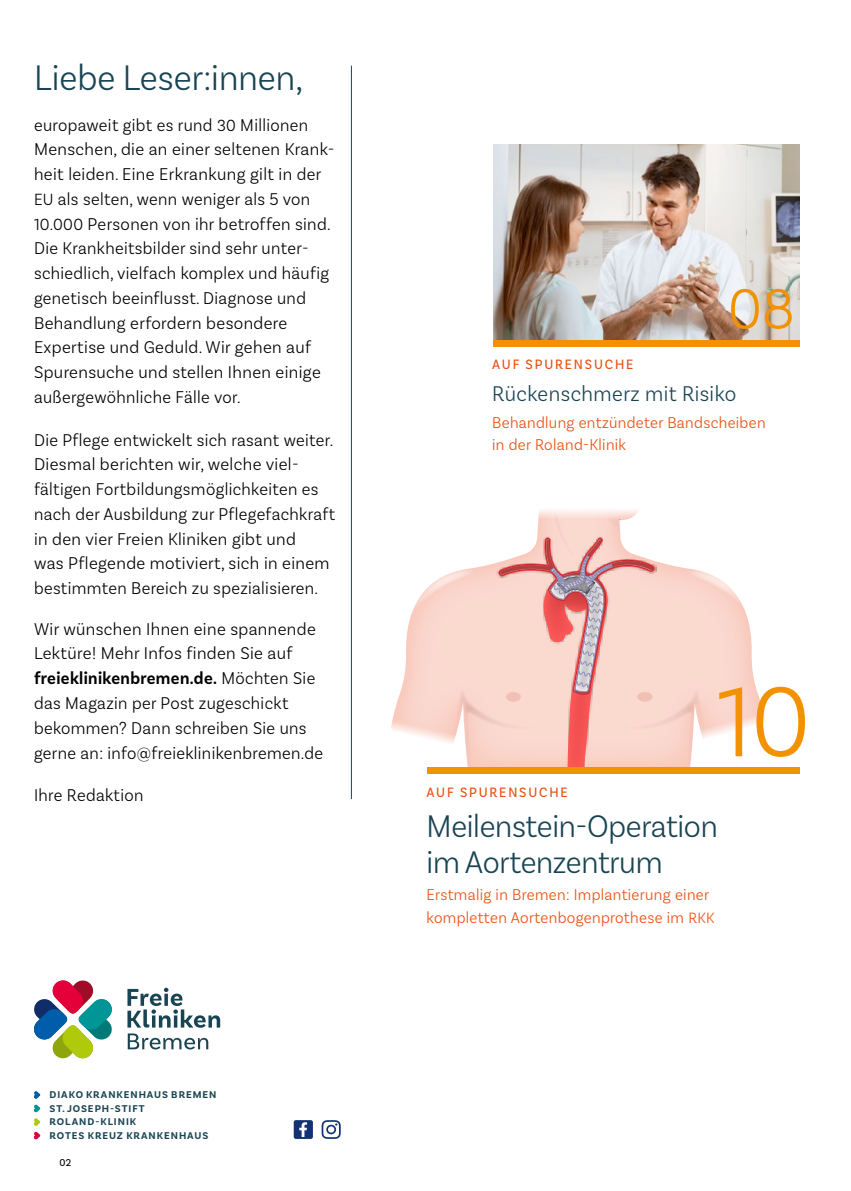
<style>
.page{position:relative;width:851px;height:1191px;background:#fff}
.page>*{position:absolute;margin:0;border:0;box-sizing:border-box;transform-origin:0 0}
.t1{font:300 105px "Basic Sans Narrow";color:#f39200}
.t2{font:300 60px "Basic Sans Narrow";color:#f39200}
.t3{font:300 37.5px "Basic Sans Narrow";color:#194453}
.t4{font:300 33px/36px "Basic Sans Narrow";letter-spacing:-.01em;color:#194453}
.t5{font:300 22.5px "Basic Sans Narrow";letter-spacing:.02em;color:#194453}
.t6{font:300 18px/24.8px "Basic Sans Narrow";letter-spacing:.02em;color:#000}
.t7{font:300 16.5px/22.5px "Basic Sans Narrow";letter-spacing:.02em;color:#e94e0f}
.t8{font:14.25px "Basic Sans Narrow";letter-spacing:.13em;color:#e94e0f}
.t9{font:10.5px "Basic Sans Narrow";color:#000}
.t10{font:700 10.35px/13.5px "Basic Sans";letter-spacing:.09em;color:#194453}
.s1{font-size:17.1px}
.s2{font-weight:600}
.s3{font-size:15.75px}
</style>
<div class="page">
<div style="left:294px;top:1120px;width:19px;height:19px;background:#123274;border-radius:2px"></div>
<svg style="left:299px;top:1122px;width:8px;height:15px"></svg>
<svg style="left:321px;top:1120px;width:20px;height:18px"></svg>
<svg style="left:391px;top:510px;width:374px;height:257px"></svg>
<img style="left:493px;top:144px;width:306px;height:196px">
<hr style="left:351px;top:66px;width:1px;height:733px;background:#194453">
<svg style="left:34px;top:980px;width:78px;height:79px"></svg>
<svg style="left:127px;top:987px;width:93px;height:62px"></svg>
<svg style="left:34px;top:1091px;width:6px;height:7px"></svg>
<svg style="left:34px;top:1104px;width:6px;height:8px"></svg>
<svg style="left:34px;top:1118px;width:6px;height:7px"></svg>
<svg style="left:34px;top:1131px;width:6px;height:8px"></svg>
<div style="left:493px;top:340px;width:306px;height:6px;background:#f39200"></div>
<div style="left:427px;top:767px;width:372px;height:7px;background:#f39200"></div>
<h3 class="t3" style="left:34px;top:58px;width:270px">Liebe Leser:innen,</h3>
<p class="t6" style="left:34px;top:113px;width:302px">europaweit gibt es rund <span class="s1">30</span> Millionen Menschen, die an einer seltenen Krank&shy;heit leiden. Eine Erkrankung gilt in der <span class="s1">EU</span> als selten, wenn weniger als 5 von <span class="s1">10.000</span> Personen von ihr betroffen sind.<br>Die Krankheitsbilder sind sehr unter&shy;schiedlich, vielfach komplex und häufig genetisch beeinflusst. Diagnose und Behandlung erfordern besondere Expertise und Geduld. Wir gehen auf Spurensuche und stellen Ihnen einige außergewöhnliche Fälle vor.</p>
<p class="t6" style="left:34px;top:428px;width:302px">Die Pflege entwickelt sich rasant weiter.<br>Diesmal berichten wir, welche viel&shy;fältigen Fortbildungsmöglichkeiten es nach der Ausbildung zur Pflegefachkraft in den vier Freien Kliniken gibt und<br>was -Pflegende motiviert, sich in einem bestimmten Bereich zu spezialisieren.</p>
<p class="t6" style="left:34px;top:617px;width:290px">Wir wünschen Ihnen eine spannende Lektüre! Mehr Infos finden Sie auf <span class="s2">freieklinikenbremen.de.</span> Möchten Sie das Magazin per Post zugeschickt bekommen? Dann schreiben Sie uns gerne an: info@freieklinikenbremen.de</p>
<p class="t6" style="left:34px;top:783px;width:111px">Ihre Redaktion</p>
<p class="t10" style="left:50px;top:1088px;width:168px">DIAKO KRANKENHAUS BREMEN<br>ST. JOSEPH-STIFT<br>ROLAND-KLINIK<br>ROTES KREUZ KRANKENHAUS</p>
<p class="t9" style="left:60px;top:1156px;width:13px">02</p>
<h2 class="t2" style="left:727px;top:277px;width:68px">08</h2>
<p class="t8" style="left:492px;top:357px;width:143px">AUF SPURENSUCHE</p>
<p class="t5" style="left:492px;top:381px;width:245px">Rückenschmerz mit Risiko</p>
<p class="t7" style="left:492px;top:411px;width:275px">Behandlung entzündeter Bandscheiben in der Roland-Klinik</p>
<h1 class="t1" style="left:716px;top:666px;width:95px">10</h1>
<p class="t8" style="left:426px;top:784px;width:143px">AUF SPURENSUCHE</p>
<h3 class="t4" style="left:426px;top:809px;width:293px">Meilenstein--Operation im Aortenzentrum</h3>
<p class="t7" style="left:426px;top:884px;width:289px">Erstmalig in Bremen: Implantierung einer kompletten Aortenbogenprothese im <span class="s3">RKK</span></p>
</div>
